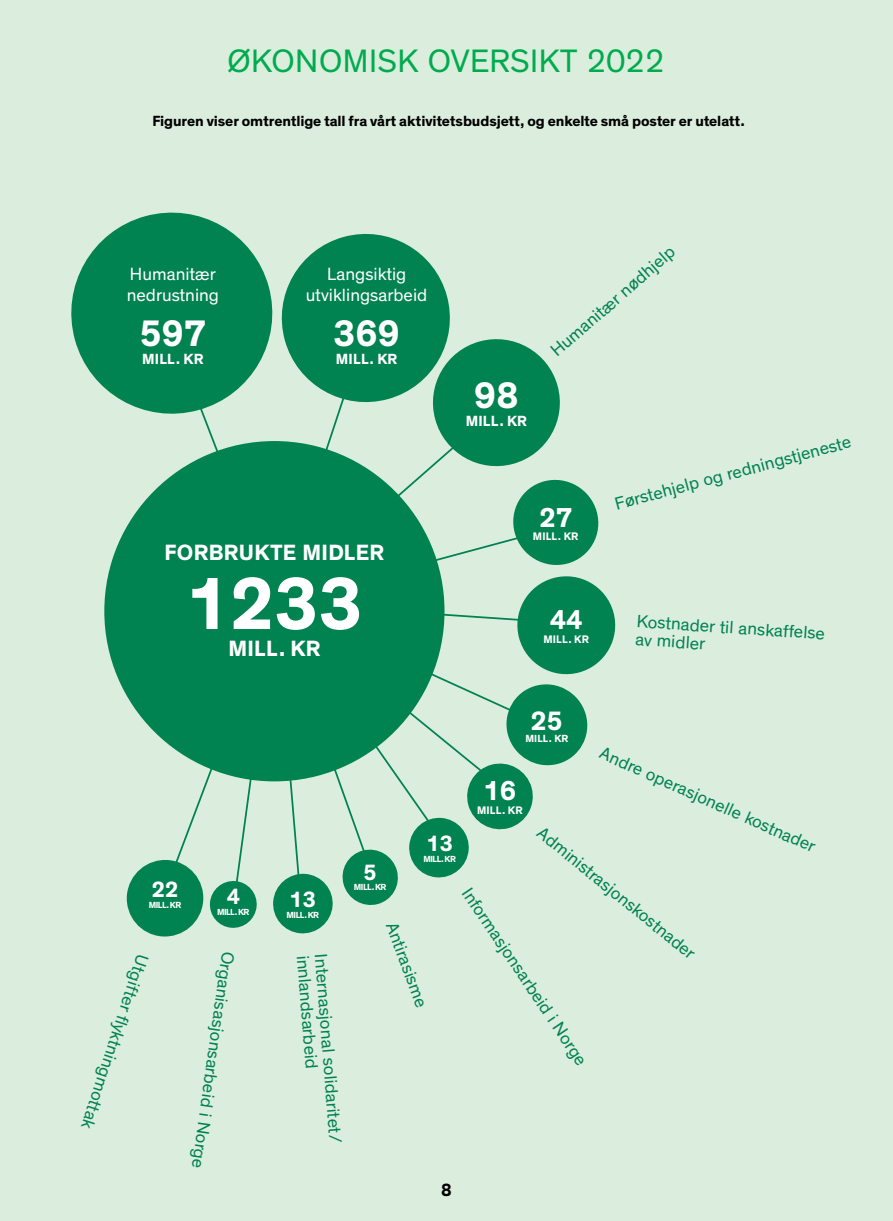
<style>
.page{position:relative;width:893px;height:1221px;background:#fff}
.page>*{position:absolute;margin:0;border:0;box-sizing:border-box;transform-origin:0 0}
.t1{font:700 75px "Theinhardt";color:#fff}
.t2{font:700 37.5px "Theinhardt";color:#fff}
.t3{font:33px "Theinhardt";letter-spacing:.015em;color:#00ab4e}
.t4{font:700 27.75px "Theinhardt";color:#fff}
.t5{font:700 27px "Theinhardt";color:#fff}
.t6{font:700 22.5px "Theinhardt";letter-spacing:.015em;color:#fff}
.t7{font:18px/18.1px "Theinhardt";color:#008251}
.t8{font:18px/21.6px "Theinhardt";color:#fff}
.t9{font:700 18px "Theinhardt";color:#000}
.t10{font:700 15px "Theinhardt";letter-spacing:-.005em;color:#000}
.t11{font:700 15px "Theinhardt";letter-spacing:.015em;color:#fff}
.t12{font:700 11.1px "Theinhardt";letter-spacing:.015em;color:#fff}
.t13{font:700 10.5px "Theinhardt";letter-spacing:.015em;color:#fff}
.t14{font:700 9px "Theinhardt";letter-spacing:-.055em;color:#fff}
</style>
<div class="page">
<div style="left:0;top:0;width:893px;height:1220px;background:#dbeedd"></div>
<svg style="left:71px;top:212px;width:149px;height:190px;fill:#008251"></svg>
<div style="left:104px;top:441px;width:340px;height:340px;background:#008251;border-radius:50%"></div>
<svg style="left:125px;top:225px;width:491px;height:712px"></svg>
<h3 class="t3" style="left:227px;top:42px;width:439px">ØKONOMISK OVERSIKT 2022</h3>
<p class="t10" style="left:152px;top:112px;width:594px">Figuren viser omtrentlige tall fra vårt aktivitetsbudsjett, og enkelte små poster er utelatt.</p>
<p class="t8" style="left:127px;top:263px;width:94px">Humanitær nedrustning</p>
<h2 class="t2" style="left:140px;top:310px;width:68px">597</h2>
<p class="t11" style="left:142px;top:350px;width:63px">MILL. KR</p>
<p class="t8" style="left:306px;top:263px;width:123px;text-align:center">Langsiktig utviklingsarbeid</p>
<h2 class="t2" style="left:333px;top:310px;width:68px">369</h2>
<p class="t11" style="left:336px;top:350px;width:63px">MILL. KR</p>
<p class="t6" style="left:165px;top:538px;width:221px">FORBRUKTE MIDLER</p>
<h1 class="t1" style="left:186px;top:557px;width:179px">1233</h1>
<p class="t6" style="left:228px;top:634px;width:94px">MILL. KR</p>
<h2 class="t2" style="left:474px;top:371px;width:46px">98</h2>
<p class="t11" style="left:466px;top:411px;width:63px">MILL. KR</p>
<p class="t7" style="left:547px;top:346px;width:160px;rotate:-41deg">Humanitær nødhjelp</p>
<h3 class="t4" style="left:539px;top:500px;width:34px">27</h3>
<p class="t12" style="left:533px;top:529px;width:47px">MILL. KR</p>
<p class="t7" style="left:613px;top:496px;width:245px;rotate:-15deg">Førstehjelp og redningstjeneste</p>
<h3 class="t4" style="left:550px;top:602px;width:34px">44</h3>
<p class="t12" style="left:543px;top:632px;width:47px">MILL. KR</p>
<h3 class="t5" style="left:531px;top:703px;width:33px">25</h3>
<p class="t13" style="left:525px;top:731px;width:44px">MILL. KR</p>
<p class="t7" style="left:637px;top:612px;width:190px;rotate:4deg">Kostnader til anskaffelse av midler</p>
<p class="t6" style="left:152px;top:875px;width:28px">22</p>
<p class="t14" style="left:149px;top:899px;width:34px">MILL. KR</p>
<p class="t6" style="left:290px;top:885px;width:28px">13</p>
<p class="t14" style="left:287px;top:909px;width:34px">MILL. KR</p>
<p class="t6" style="left:227px;top:882px;width:15px">4</p>
<p class="t14" style="left:217px;top:906px;width:34px">MILL. KR</p>
<p class="t7" style="left:151px;top:957px;width:183px;rotate:108deg">Utgifter fl yktningmottak</p>
<p class="t7" style="left:237px;top:952px;width:221px;rotate:98deg">Organisasjonsarbeid i Norge</p>
<p class="t7" style="left:312px;top:954px;width:115px;rotate:86deg">innlandsarbeid</p>
<p class="t7" style="left:330px;top:953px;width:190px;rotate:86deg">Internasjonal solidaritet/</p>
<p class="t7" style="left:604px;top:744px;width:236px;rotate:24deg">Andre operasjonelle kostnader</p>
<h3 class="t4" style="left:484px;top:773px;width:34px">16</h3>
<p class="t12" style="left:477px;top:802px;width:47px">MILL. KR</p>
<p class="t7" style="left:545px;top:823px;width:199px;rotate:39deg">Administrasjonskostnader</p>
<p class="t6" style="left:426px;top:829px;width:28px">13</p>
<p class="t14" style="left:424px;top:853px;width:34px">MILL. KR</p>
<p class="t6" style="left:364px;top:858px;width:15px">5</p>
<p class="t14" style="left:354px;top:881px;width:34px">MILL. KR</p>
<p class="t7" style="left:473px;top:884px;width:211px;rotate:56deg">Informasjonsarbeid i Norge</p>
<p class="t7" style="left:400px;top:919px;width:91px;rotate:70deg">Antirasisme</p>
<p class="t9" style="left:441px;top:1178px;width:12px">8</p>
</div>
